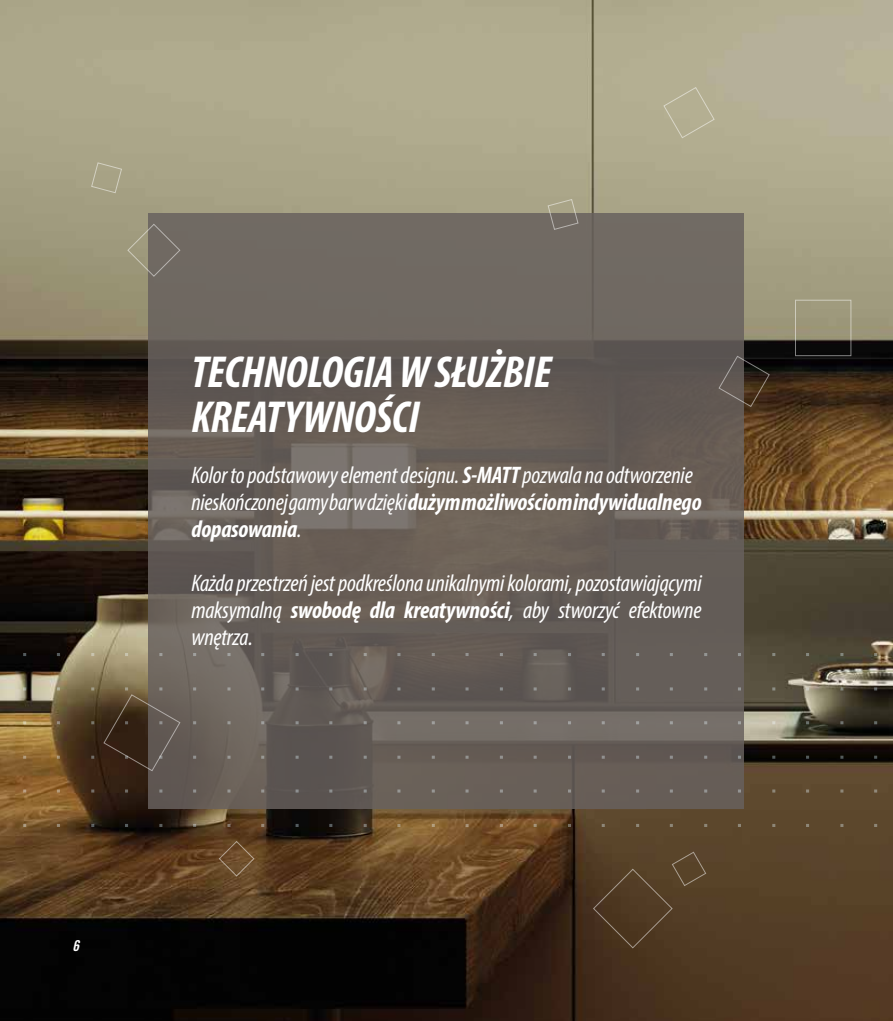
<style>
.page{position:relative;width:893px;height:1021px;background:#fff}
.page>*{position:absolute;margin:0;border:0;box-sizing:border-box;transform-origin:0 0}
.t1{font:italic 700 condensed 45px/45px "Myriad Pro";letter-spacing:-.01em;color:#fff}
.t2{font:italic condensed 24px/27px "Myriad Pro";letter-spacing:-.01em;color:#fff}
.t3{font:15px "Trade Gothic LT Std Bd Cn 20 Obl";color:#fff}
.s1{font-weight:700}
</style>
<div class="page">
<img style="left:0;top:0;width:893px;height:1020px">
<svg style="left:149px;top:213px;width:595px;height:440px;background:#69605a"></svg>
<img style="left:0;top:653px;width:893px;height:173px">
<svg style="left:718px;top:355px;width:52px;height:52px;background:#4a4037"></svg>
<svg style="left:127px;top:223px;width:54px;height:54px;background:#847e6f"></svg>
<svg style="left:663px;top:87px;width:52px;height:51px;background:#b5b094"></svg>
<svg style="left:103px;top:694px;width:78px;height:77px;background:#4f4135"></svg>
<svg style="left:593px;top:851px;width:113px;height:97px;background:#533e26"></svg>
<svg style="left:91px;top:162px;width:31px;height:31px"></svg>
<svg style="left:547px;top:199px;width:32px;height:31px"></svg>
<svg style="left:219px;top:840px;width:36px;height:36px"></svg>
<h1 class="t1" style="left:191px;top:348px;width:362px">TECHNOLOGIA W SŁUŻBIE<br>KREATYWNOŚCI</h1>
<p class="t2" style="left:191px;top:461px;width:512px">Kolor to podstawowy element designu. <span class="s1">S-MATT</span> pozwala na odtworzenie nieskończonej gamy barw dzięki <span class="s1">dużym możliwościom indywidualnego dopasowania</span>.</p>
<p class="t2" style="left:191px;top:569px;width:512px;text-align:justify">Każda przestrzeń jest podkreślona unikalnymi kolorami, pozostawiającymi maksymalną <span class="s1">swobodę dla kreatywności</span>, aby stworzyć efektowne wnętrza.</p>
<p class="t3" style="left:72px;top:936px;width:8px">6</p>
</div>
